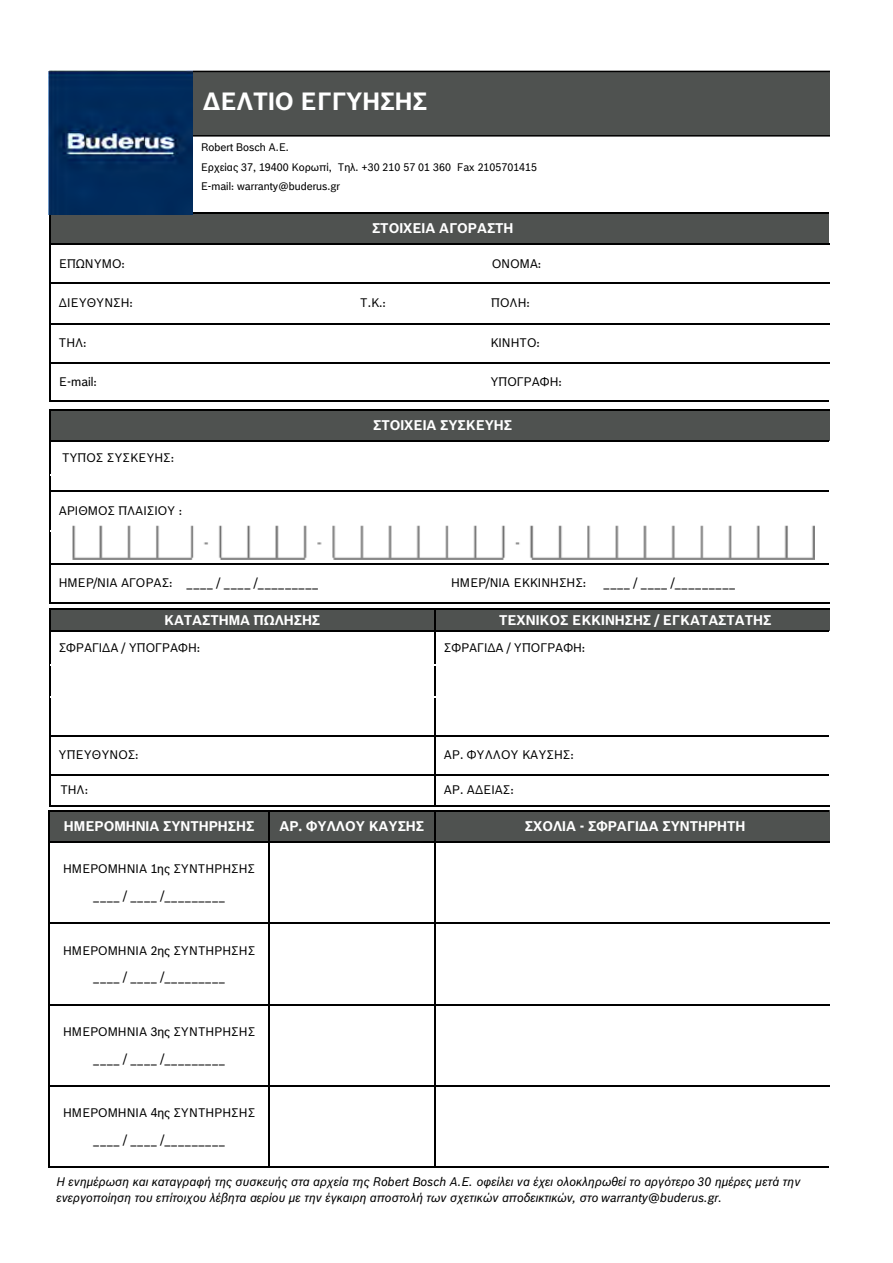
<style>
.page{position:relative;width:893px;height:1263px;background:#fff}
.page>*{position:absolute;margin:0;border:0;box-sizing:border-box;transform-origin:0 0}
.t1{font:700 24.45px "Bosch Office Sans";color:#fff}
.t2{font:700 13.8px "Bosch Office Sans";color:#fff}
.t3{font:12.15px/26.5px "Bosch Office Sans";color:#000;text-align:center}
.t4{font:italic 12.15px/15.8px "Bosch Office Sans";color:#000}
.t5{font:10.65px/19.4px "Bosch Office Sans";color:#000}
</style>
<div class="page">
<div style="left:192px;top:71px;width:637px;height:66px;background:#4f5250"></div>
<div style="left:49px;top:212px;width:780px;height:32px;background:#4f5250"></div>
<hr style="left:49px;top:212px;width:2px;height:32px;background:#000">
<hr style="left:49px;top:244px;width:2px;height:156px;background:#000">
<hr style="left:49px;top:212px;width:780px;height:2px;background:#000">
<hr style="left:51px;top:243px;width:778px;height:2px;background:#000">
<hr style="left:51px;top:282px;width:778px;height:2px;background:#000">
<hr style="left:51px;top:323px;width:778px;height:1px;background:#000">
<hr style="left:51px;top:362px;width:778px;height:1px;background:#000">
<hr style="left:49px;top:400px;width:780px;height:1px;background:#000">
<div style="left:49px;top:409px;width:780px;height:32px;background:#4f5250"></div>
<hr style="left:49px;top:409px;width:2px;height:32px;background:#000">
<hr style="left:49px;top:441px;width:2px;height:161px;background:#000">
<hr style="left:49px;top:409px;width:780px;height:2px;background:#000">
<hr style="left:51px;top:440px;width:778px;height:1px;background:#000">
<hr style="left:51px;top:490px;width:778px;height:2px;background:#000">
<hr style="left:51px;top:563px;width:778px;height:1px;background:#000">
<hr style="left:49px;top:602px;width:780px;height:1px;background:#000">
<div style="left:49px;top:608px;width:386px;height:23px;background:#4f5250"></div>
<div style="left:435px;top:608px;width:394px;height:23px;background:#4f5250"></div>
<hr style="left:49px;top:608px;width:2px;height:23px;background:#000">
<hr style="left:434px;top:610px;width:2px;height:20px;background:#000">
<hr style="left:49px;top:631px;width:2px;height:105px;background:#000">
<hr style="left:434px;top:632px;width:2px;height:103px;background:#000">
<hr style="left:49px;top:736px;width:2px;height:39px;background:#000">
<hr style="left:434px;top:737px;width:2px;height:37px;background:#000">
<hr style="left:49px;top:775px;width:2px;height:30px;background:#000">
<hr style="left:434px;top:775px;width:2px;height:30px;background:#000">
<hr style="left:49px;top:608px;width:780px;height:2px;background:#000">
<hr style="left:51px;top:630px;width:778px;height:2px;background:#000">
<hr style="left:51px;top:664px;width:778px;height:2px;background:#fff">
<hr style="left:51px;top:696px;width:778px;height:2px;background:#fff">
<hr style="left:51px;top:735px;width:778px;height:2px;background:#000">
<hr style="left:51px;top:774px;width:778px;height:1px;background:#000">
<hr style="left:49px;top:805px;width:780px;height:2px;background:#000">
<div style="left:49px;top:810px;width:220px;height:32px;background:#4f5250"></div>
<div style="left:269px;top:810px;width:166px;height:32px;background:#4f5250"></div>
<div style="left:435px;top:810px;width:394px;height:32px;background:#4f5250"></div>
<hr style="left:49px;top:810px;width:1px;height:32px;background:#000">
<hr style="left:268px;top:812px;width:2px;height:29px;background:#000">
<hr style="left:434px;top:812px;width:2px;height:29px;background:#000">
<hr style="left:49px;top:842px;width:1px;height:324px;background:#000">
<hr style="left:268px;top:843px;width:2px;height:323px;background:#000">
<hr style="left:434px;top:843px;width:2px;height:323px;background:#000">
<hr style="left:49px;top:810px;width:780px;height:2px;background:#000">
<hr style="left:50px;top:841px;width:779px;height:2px;background:#000">
<hr style="left:50px;top:922px;width:779px;height:2px;background:#000">
<hr style="left:50px;top:1004px;width:779px;height:1px;background:#000">
<hr style="left:50px;top:1085px;width:779px;height:2px;background:#000">
<hr style="left:49px;top:1166px;width:780px;height:2px;background:#000">
<img style="left:72px;top:526px;width:742px;height:34px">
<img style="left:49px;top:70px;width:143px;height:144px">
<h1 class="t1" style="left:203px;top:81px;width:226px">ΔΕΛΤΙΟ ΕΓΓΥΗΣΗΣ</h1>
<p class="t5" style="left:201px;top:137px;width:338px">Robert Bosch A.E.<br>Ερχείας 37, 19400 Κορωπί, Τηλ. +30 210 57 01 360 Fax 2105701415<br>E-mail: warranty@buderus.gr</p>
<p class="t2" style="left:372px;top:217px;width:143px">ΣΤΟΙΧΕΙΑ ΑΓΟΡΑΣΤΗ</p>
<p class="t3" style="left:59px;top:249px;width:68px">ΕΠΩΝΥΜΟ:</p>
<p class="t3" style="left:492px;top:249px;width:51px">ONOMA:</p>
<p class="t3" style="left:59px;top:289px;width:75px">ΔΙΕΥΘΥΝΣΗ:</p>
<p class="t3" style="left:360px;top:289px;width:27px">Τ.Κ.:</p>
<p class="t3" style="left:491px;top:289px;width:40px">ΠΟΛΗ:</p>
<p class="t3" style="left:59px;top:329px;width:29px">ΤΗΛ:</p>
<p class="t3" style="left:490px;top:329px;width:51px">ΚΙΝΗΤΟ:</p>
<p class="t3" style="left:59px;top:367px;width:40px">Ε-mail:</p>
<p class="t3" style="left:490px;top:367px;width:73px">ΥΠΟΓΡΑΦΗ:</p>
<p class="t2" style="left:373px;top:414px;width:141px">ΣΤΟΙΧΕΙΑ ΣΥΣΚΕΥΗΣ</p>
<p class="t3" style="left:62px;top:444px;width:114px">ΤΥΠΟΣ ΣΥΣΚΕΥΗΣ:</p>
<p class="t3" style="left:59px;top:496px;width:125px">ΑΡΙΘΜΟΣ ΠΛΑΙΣΙΟΥ :</p>
<p class="t3" style="left:59px;top:569px;width:261px">ΗΜΕΡ/ΝΙΑ ΑΓΟΡΑΣ: ____ / ____ /_________</p>
<p class="t3" style="left:451px;top:569px;width:137px">ΗΜΕΡ/ΝΙΑ ΕΚΚΙΝΗΣΗΣ:</p>
<p class="t3" style="left:603px;top:569px;width:134px">____ / ____ /_________</p>
<p class="t2" style="left:164px;top:609px;width:158px">ΚΑΤΑΣΤΗΜΑ ΠΩΛΗΣΗΣ</p>
<p class="t2" style="left:499px;top:609px;width:274px">ΤΕΧΝΙΚΟΣ ΕΚΚΙΝΗΣΗΣ / ΕΓΚΑΤΑΣΤΑΤΗΣ</p>
<p class="t3" style="left:59px;top:634px;width:143px">ΣΦΡΑΓΙΔΑ / ΥΠΟΓΡΑΦΗ:</p>
<p class="t3" style="left:444px;top:634px;width:143px">ΣΦΡΑΓΙΔΑ / ΥΠΟΓΡΑΦΗ:</p>
<p class="t3" style="left:59px;top:741px;width:82px">ΥΠΕΥΘΥΝΟΣ:</p>
<p class="t3" style="left:444px;top:741px;width:131px">ΑΡ. ΦΥΛΛΟΥ ΚΑΥΣΗΣ:</p>
<p class="t3" style="left:60px;top:776px;width:29px">ΤΗΛ:</p>
<p class="t3" style="left:444px;top:776px;width:71px">ΑΡ. ΑΔΕΙΑΣ:</p>
<p class="t2" style="left:64px;top:815px;width:192px">ΗΜΕΡΟΜΗΝΙΑ ΣΥΝΤΗΡΗΣΗΣ</p>
<p class="t2" style="left:280px;top:815px;width:146px">ΑΡ. ΦΥΛΛΟΥ ΚΑΥΣΗΣ</p>
<p class="t3" style="left:63px;top:855px;width:194px">ΗΜΕΡΟΜΗΝΙΑ 1ης ΣΥΝΤΗΡΗΣΗΣ ____ / ____ /_________</p>
<p class="t2" style="left:525px;top:815px;width:222px">ΣΧΟΛΙΑ - ΣΦΡΑΓΙΔΑ ΣΥΝΤΗΡΗΤΗ</p>
<p class="t3" style="left:63px;top:936px;width:194px">ΗΜΕΡΟΜΗΝΙΑ 2ης ΣΥΝΤΗΡΗΣΗΣ ____ / ____ /_________</p>
<p class="t3" style="left:63px;top:1018px;width:194px">ΗΜΕΡΟΜΗΝΙΑ 3ης ΣΥΝΤΗΡΗΣΗΣ ____ / ____ /_________</p>
<p class="t3" style="left:63px;top:1099px;width:194px">ΗΜΕΡΟΜΗΝΙΑ 4ης ΣΥΝΤΗΡΗΣΗΣ ____ / ____ /_________</p>
<p class="t4" style="left:56px;top:1173px;width:745px">Η ενημέρωση και καταγραφή της συσκευής στα αρχεία της Robert Bosch A.E. οφείλει να έχει ολοκληρωθεί το αργότερο 30 ημέρες μετά την ενεργοποίηση του επίτοιχου λέβητα αερίου με την έγκαιρη αποστολή των σχετικών αποδεικτικών, στο warranty@buderus.gr.</p>
</div>
